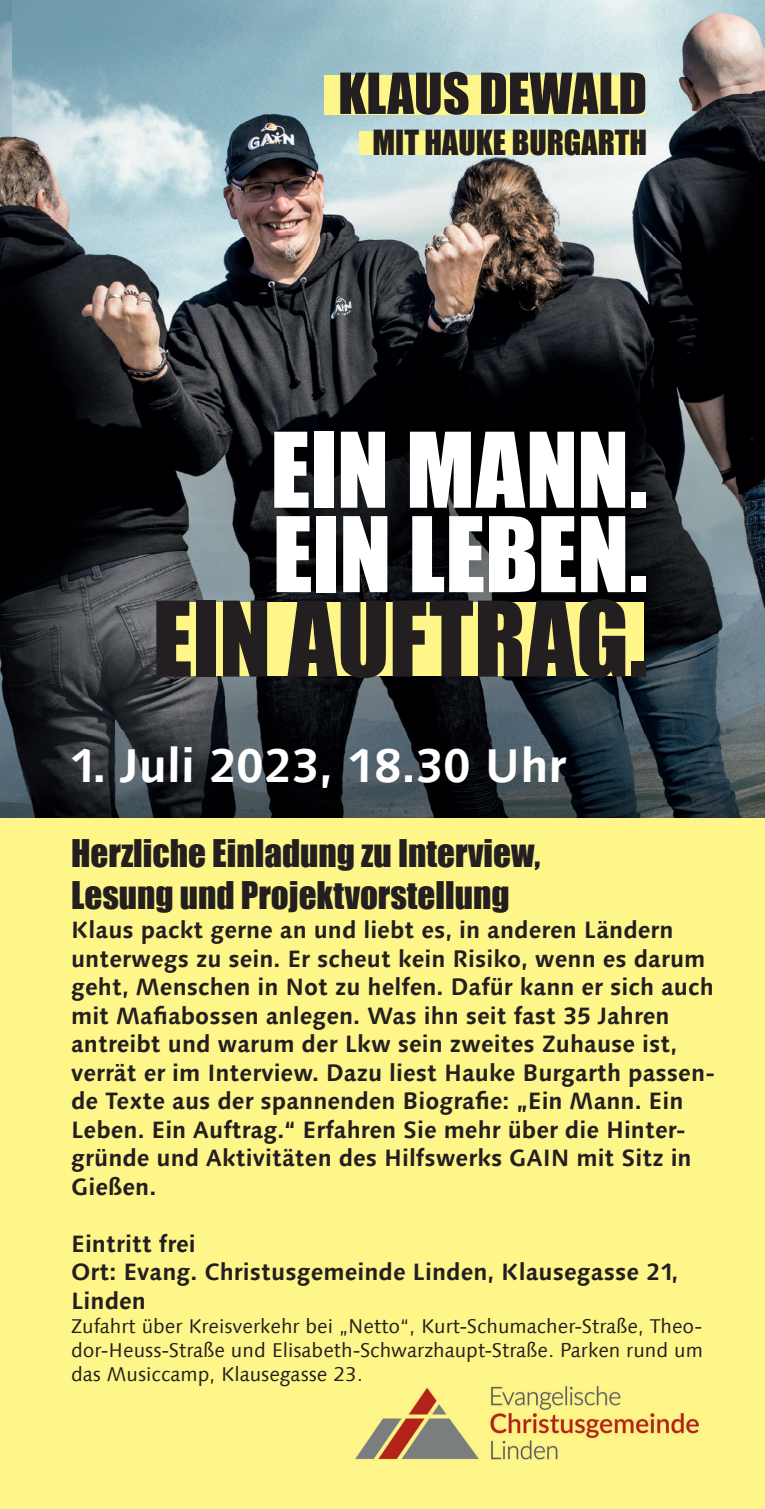
<style>
.page{position:relative;width:765px;height:1509px;background:#fff}
.page>*{position:absolute;margin:0;border:0;box-sizing:border-box;transform-origin:0 0}
.t1{font:96.25px/84.5px "Impact";color:#fff}
.t2{font:96.25px "Impact";color:#231f20}
.t3{font:52.25px "Impact";color:#231f20}
.t4{font:700 47.5px "Linotype Syntax Com";color:#fff}
.t5{font:35px/42px "Impact";color:#231f20}
.t6{font:31.75px "Impact";color:#231f20}
.t7{font:700 23.75px/28.5px "Linotype Syntax Com";color:#231f20}
.t8{font:20px/24px "Linotype Syntax Com";color:#231f20;text-align:justify}
</style>
<div class="page">
<img style="left:0;top:0;width:764px;height:818px">
<div style="left:0;top:818px;width:764px;height:690px;background:#fff689"></div>
<div style="left:324px;top:75px;width:320px;height:39px;background:#fff689"></div>
<div style="left:359px;top:131px;width:285px;height:24px;background:#fff689"></div>
<div style="left:157px;top:602px;width:487px;height:74px;background:#fff689"></div>
<img style="left:355px;top:1386px;width:344px;height:74px">
<h2 class="t3" style="left:338px;top:53px;width:310px">KLAUS DEWALD</h2>
<h3 class="t6" style="left:372px;top:118px;width:276px">MIT HAUKE BURGARTH</h3>
<h1 class="t1" style="left:270px;top:425px;width:378px">EIN MANN.<br>EIN LEBEN.</h1>
<h1 class="t2" style="left:152px;top:564px;width:496px">EIN AUFTRAG.</h1>
<h3 class="t4" style="left:69px;top:735px;width:499px">1. Juli 2023, 18.30 Uhr</h3>
<h3 class="t5" style="left:71px;top:831px;width:470px">Herzliche Einladung zu Interview,<br>Lesung und Projektvorstellung</h3>
<p class="t7" style="left:71px;top:915px;width:645px">Klaus packt gerne an und liebt es, in anderen Ländern unterwegs zu sein. Er scheut kein Risiko, wenn es darum geht, Menschen in Not zu helfen. Dafür kann er sich auch mit Mafiabossen anlegen. Was ihn seit fast 35 Jahren antreibt und warum der Lkw sein zweites Zuhause ist, verrät er im Interview. Dazu liest Hauke Burgarth passen&shy;de Texte aus der spannenden Biografie: „Ein Mann. Ein Leben. Ein Auftrag.“ Erfahren Sie mehr über die Hinter&shy;gründe und Aktivitäten des Hilfswerks GAIN mit Sitz in Gießen.</p>
<p class="t7" style="left:71px;top:1228px;width:608px">Eintritt frei<br>Ort: Evang. Christusgemeinde Linden, Klausegasse 21,<br>Linden</p>
<p class="t8" style="left:71px;top:1313px;width:633px">Zufahrt über Kreisverkehr bei „Netto“, Kurt-Schumacher-Straße, Theo&shy;dor-Heuss-Straße und Elisabeth-Schwarzhaupt-Straße. Parken rund um das Musiccamp, Klausegasse 23.</p>
</div>
